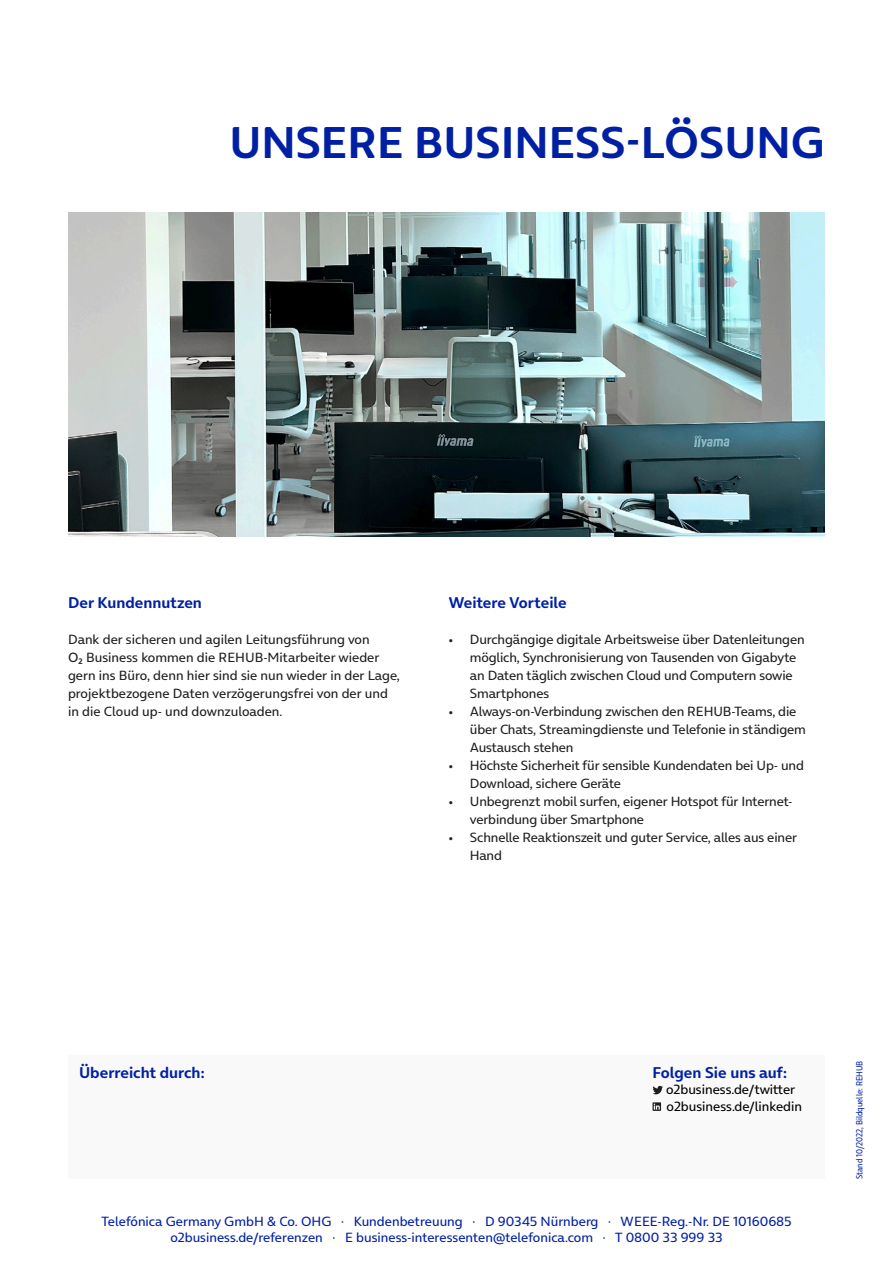
<style>
.page{position:relative;width:893px;height:1263px;background:#fff}
.page>*{position:absolute;margin:0;border:0;box-sizing:border-box;transform-origin:0 0}
.t1{font:700 45px "On Air";color:#0020a4}
.t2{font:700 15.75px "On Air";color:#0020a4}
.t3{font:13.5px/18px "On Air";letter-spacing:-.01em;color:#1f1f1f}
.t4{font:13.5px/16.5px "On Air";color:#0020a4;text-align:center}
.t5{font:13.5px/16.5px "On Air";color:#000}
.t6{font:9px "On Air";color:#0020a4;scale:.87 1}
</style>
<div class="page">
<img style="left:68px;top:212px;width:757px;height:324px">
<div style="left:68px;top:1056px;width:757px;height:123px;background:#f9f9f9"></div>
<svg style="left:652px;top:1086px;width:11px;height:8px"></svg>
<svg style="left:652px;top:1102px;width:9px;height:9px"></svg>
<h1 class="t1" style="left:229px;top:104px;width:597px">UNSERE BUSINESS-LÖSUNG</h1>
<p class="t2" style="left:68px;top:589px;width:135px">Der Kundennutzen</p>
<p class="t3" style="left:68px;top:629px;width:333px">Dank der sicheren und agilen Leitungsführung von<br>π Business kommen die REHUB-Mitarbeiter wieder gern ins Büro, denn hier sind sie nun wieder in der Lage, projektbezogene Daten verzögerungsfrei von der und in die Cloud up- und downzuloaden.</p>
<p class="t2" style="left:449px;top:589px;width:120px">Weitere Vorteile</p>
<p class="t3" style="left:470px;top:629px;width:336px;text-indent:-21px">• Durchgängige digitale Arbeitsweise über Datenleitungen möglich, Synchronisierung von Tausenden von Gigabyte an Daten täglich zwischen Cloud und Computern sowie Smartphones</p>
<p class="t3" style="left:470px;top:701px;width:338px;text-indent:-21px">• Always-on-Verbindung zwischen den REHUB-Teams, die über Chats, Streamingdienste und Telefonie in ständigem<br>Austausch stehen</p>
<p class="t3" style="left:470px;top:755px;width:335px;text-indent:-21px">• Höchste Sicherheit für sensible Kundendaten bei Up- und<br>Download, sichere Geräte</p>
<p class="t3" style="left:470px;top:791px;width:324px;text-indent:-21px">• Unbegrenzt mobil surfen, eigener Hotspot für Internet&shy;verbindung über Smartphone</p>
<p class="t3" style="left:470px;top:827px;width:329px;text-indent:-21px">• Schnelle Reaktionszeit und guter Service, alles aus einer<br>Hand</p>
<p class="t2" style="left:79px;top:1059px;width:127px">Überreicht durch:</p>
<p class="t2" style="left:652px;top:1059px;width:136px">Folgen Sie uns auf:</p>
<p class="t5" style="left:666px;top:1080px;width:137px">o2business.de/twitter o2business.de/linkedin</p>
<p class="t4" style="left:101px;top:1211px;width:692px">Telefónica Germany GmbH &amp; Co. OHG · Kundenbetreuung · D 90345 Nürnberg · WEEE-Reg.-Nr. DE 10160685 o2business.de/referenzen · E business-interessenten@telefonica.com · T 0800 33 999 33</p>
<p class="t6" style="left:852px;top:1179px;width:138px;rotate:-90deg">Stand 10/2022, Bildquelle: REHUB</p>
</div>
